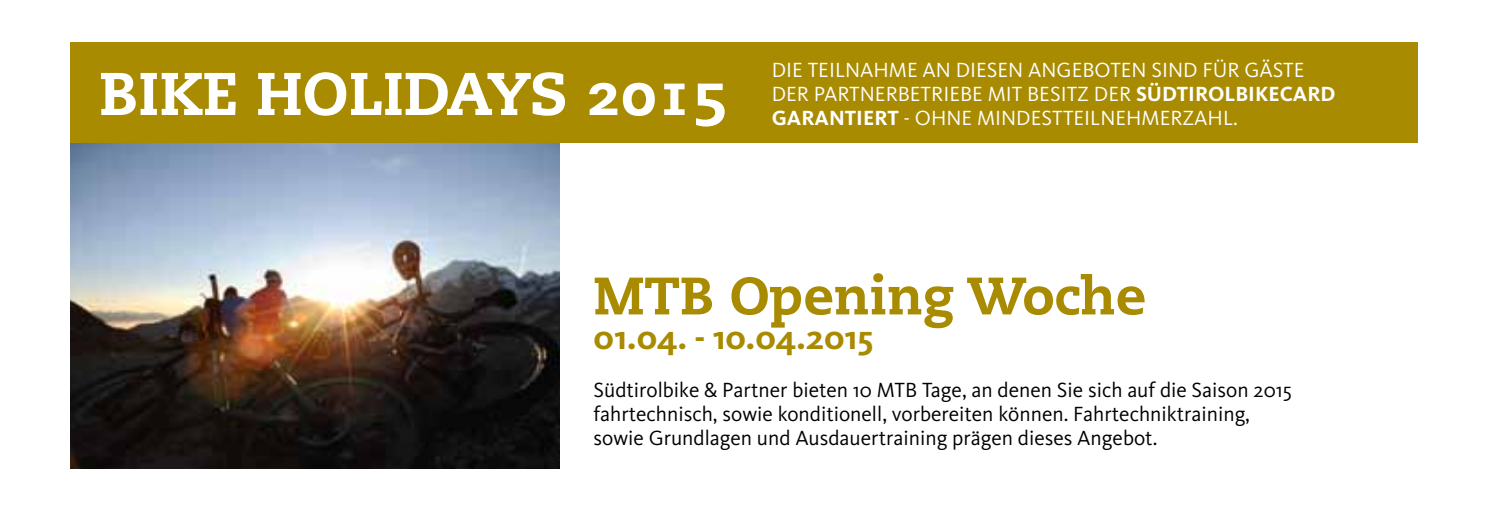
<style>
.page{position:relative;width:1489px;height:511px;background:#fff}
.page>*{position:absolute;margin:0;border:0;box-sizing:border-box;transform-origin:0 0}
.t1{font:60px "Caecilia Heavy Os F";color:#fff}
.t2{font:52.5px "Caecilia Heavy Os F";color:#a88b00}
.t3{font:700 35px "Kievit OT";color:#a88b00}
.t4{font:21.25px/23.8px "Kievit OT";color:#000}
.t5{font:21.25px/23.8px "Kievit OT";color:#fff}
.s1{font-weight:700}
</style>
<div class="page">
<img style="left:71px;top:143px;width:488px;height:325px">
<div style="left:71px;top:43px;width:1346px;height:100px;background:#a88b00"></div>
<h1 class="t1" style="left:99px;top:57px;width:630px">BIKE HOLIDAYS 2015</h1>
<p class="t5" style="left:771px;top:58px;width:565px">DIE TEILNAHME AN DIESEN ANGEBOTEN SIND FÜR GÄSTE<br>DER PARTNERBETRIEBE MIT BESITZ DER <span class="s1">SÜDTIROLBIKECARD<br>GARANTIERT</span> - OHNE MINDESTTEILNEHMERZAHL.</p>
<h2 class="t2" style="left:593px;top:263px;width:554px">MTB Opening Woche</h2>
<h3 class="t3" style="left:593px;top:316px;width:281px">01.04. - 10.04.2015</h3>
<p class="t4" style="left:593px;top:377px;width:699px">Südtirolbike &amp; Partner bieten 10 MTB Tage, an denen Sie sich auf die Saison 2015 fahrtechnisch, sowie konditionell, vorbereiten können. Fahrtechniktraining, sowie Grundlagen und Ausdauertraining prägen dieses Angebot.</p>
</div>
